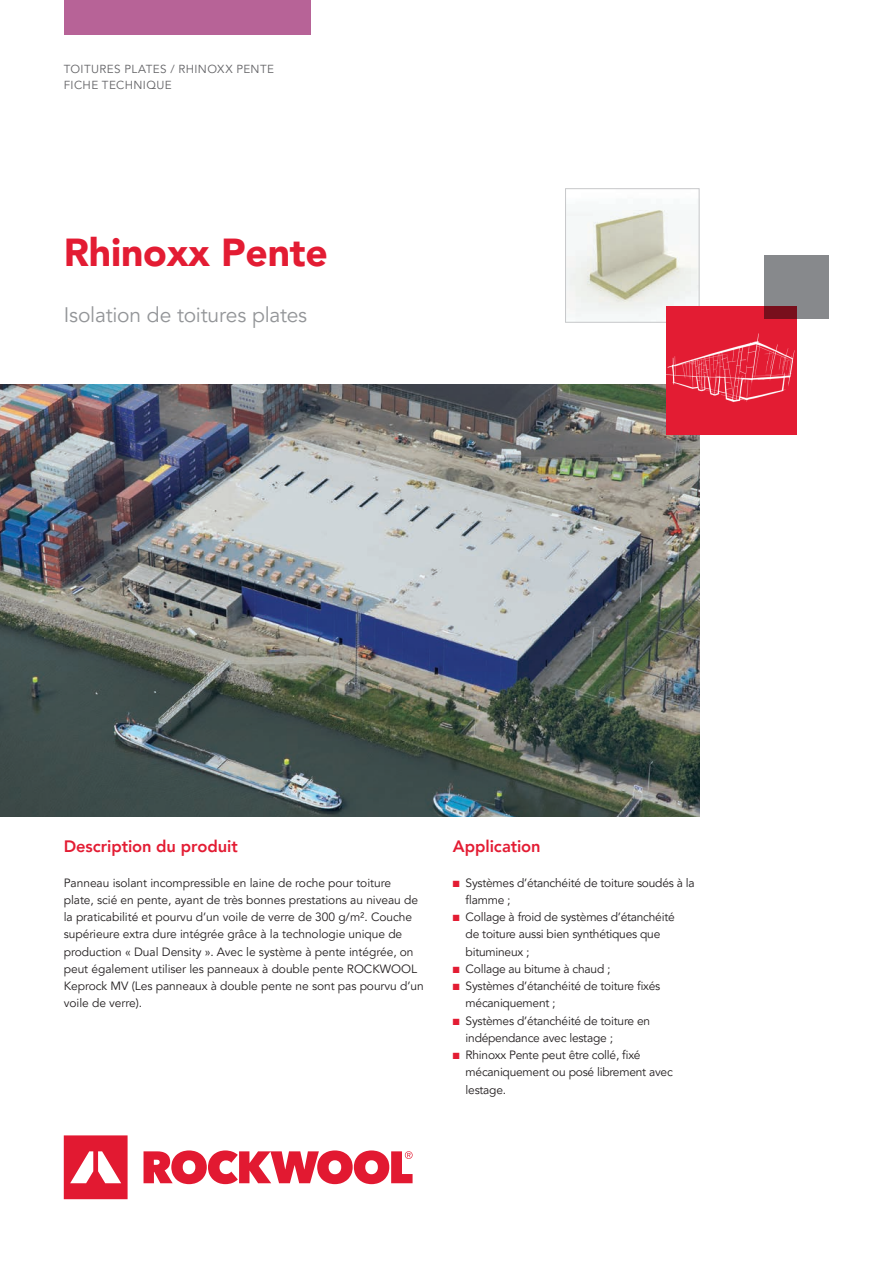
<style>
.page{position:relative;width:893px;height:1263px;background:#fff}
.page>*{position:absolute;margin:0;border:0;box-sizing:border-box;transform-origin:0 0}
.t1{font:900 39px "Avenir LT Pro";letter-spacing:-.005em;color:#e31c33}
.t2{font:21px "Avenir LT Pro";letter-spacing:-.01em;color:#939598}
.t3{font:800 16.5px "Avenir LT Pro";letter-spacing:-.005em;color:#e31c33}
.t4{font:12px/17.2px "Avenir LT Pro";letter-spacing:-.005em;color:#231f20}
.t5{font:11.7px/16.5px "Avenir LT Pro";letter-spacing:.035em;color:#636366}
.s1{color:#e31c33}
</style>
<div class="page">
<img style="left:567px;top:210px;width:130px;height:107px">
<div style="left:565px;top:188px;width:134px;height:135px;border:1px solid #c7c8ca"></div>
<img style="left:0;top:385px;width:699px;height:431px">
<svg style="left:64px;top:1135px;width:349px;height:64px"></svg>
<div style="left:64px;top:0;width:246px;height:34px;background:#b76397"></div>
<div style="left:666px;top:306px;width:130px;height:128px;background:#e31c33"></div>
<img style="left:666px;top:333px;width:129px;height:69px">
<div style="left:764px;top:255px;width:65px;height:64px;background:#87898c"></div>
<p class="t5" style="left:64px;top:61px;width:212px">TOITURES PLATES / RHINOXX PENTE<br>FICHE TECHNIQUE</p>
<h1 class="t1" style="left:64px;top:229px;width:266px">Rhinoxx Pente</h1>
<h2 class="t2" style="left:64px;top:302px;width:245px">Isolation de toitures plates</h2>
<h3 class="t3" style="left:64px;top:837px;width:175px">Description du produit</h3>
<p class="t4" style="left:64px;top:874px;width:361px">Panneau isolant incompressible en laine de roche pour toiture plate, scié en pente, ayant de très bonnes prestations au niveau de la praticabilité et pourvu d’un voile de verre de 300 g/m². Couche supérieure extra dure intégrée grâce à la technologie unique de production « Dual Density ». Avec le système à pente intégrée, on peut également utiliser les panneaux à double pente ROCKWOOL Keprock MV (Les panneaux à double pente ne sont pas pourvu d’un voile de verre).</p>
<h3 class="t3" style="left:453px;top:837px;width:89px">Application</h3>
<p class="t4" style="left:466px;top:874px;width:231px;text-indent:-13px"><span class="s1">■</span> Systèmes d’étanchéité de toiture soudés à la flamme ;</p>
<p class="t4" style="left:466px;top:909px;width:211px;text-indent:-13px"><span class="s1">■</span> Collage à froid de systèmes d’étanchéité de toiture aussi bien synthétiques que bitumineux ;</p>
<p class="t4" style="left:453px;top:960px;width:159px"><span class="s1">■</span> Collage au bitume à chaud ;</p>
<p class="t4" style="left:466px;top:978px;width:196px;text-indent:-13px"><span class="s1">■</span> Systèmes d’étanchéité de toiture fixés mécaniquement ;</p>
<p class="t4" style="left:466px;top:1012px;width:186px;text-indent:-13px"><span class="s1">■</span> Systèmes d’étanchéité de toiture en indépendance avec lestage ;</p>
<p class="t4" style="left:466px;top:1047px;width:209px;text-indent:-13px"><span class="s1">■</span> Rhinoxx Pente peut être collé, fixé mécaniquement ou posé librement avec lestage.</p>
</div>
